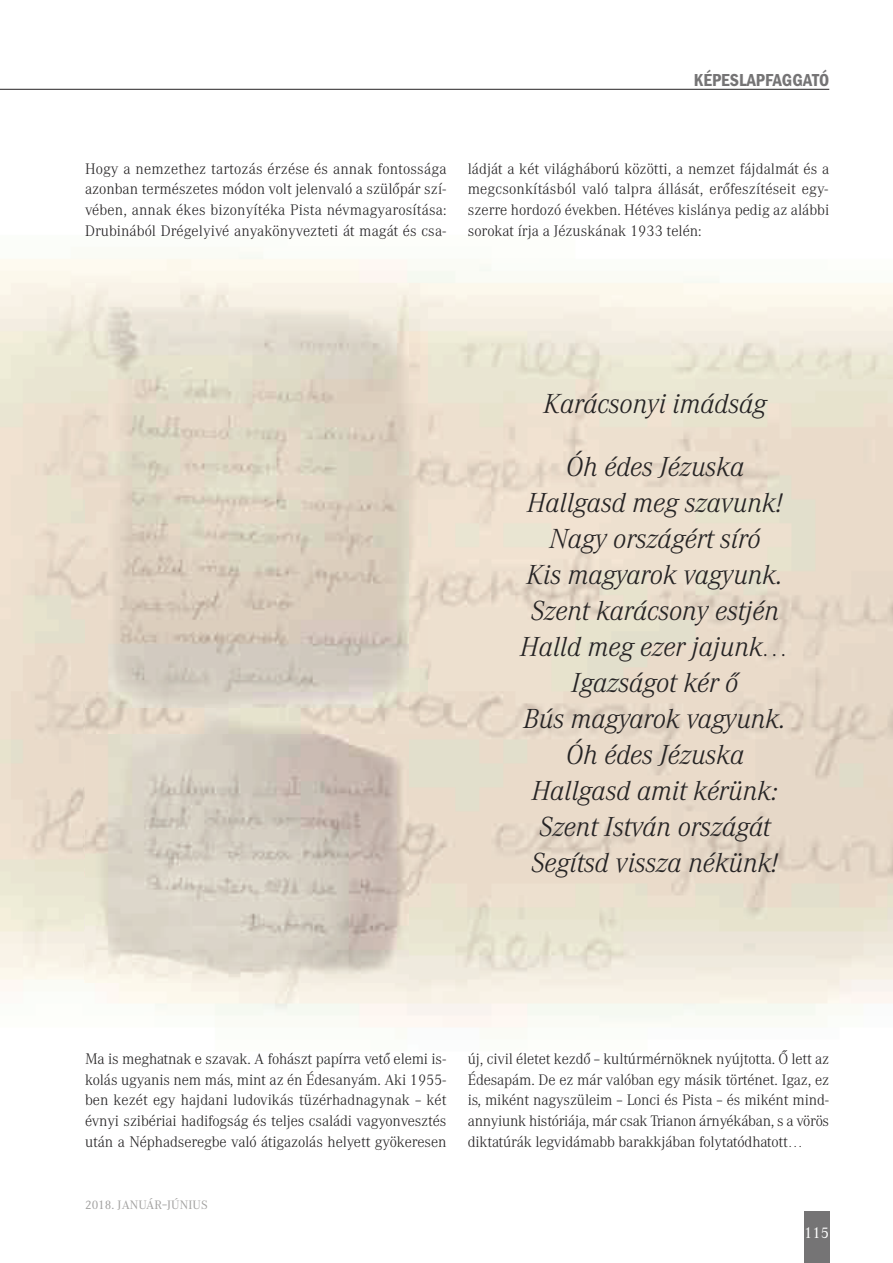
<style>
.page{position:relative;width:893px;height:1263px;background:#fff}
.page>*{position:absolute;margin:0;border:0;box-sizing:border-box;transform-origin:0 0}
.t1{font:italic 300 27px/36px "Corporate A";color:#252324;text-align:center}
.t2{font:600 condensed 18px "Franklin Gothic";color:#757475}
.t3{font:300 15px/20.7px "Corporate A";letter-spacing:-.005em;color:#252324;text-align:justify}
.t4{font:15px "Corporate A";color:#fff}
.t5{font:12px "Corporate A";letter-spacing:.01em;color:#a1a09f}
</style>
<div class="page">
<div style="left:804px;top:1212px;width:25px;height:51px;background:#757475"></div>
<hr style="left:0;top:89px;width:829px;height:1px;background:#252324">
<img style="left:85px;top:284px;width:323px;height:698px">
<p class="t2" style="left:694px;top:69px;width:137px">KÉPESLAPFAGGATÓ</p>
<p class="t3" style="left:85px;top:159px;width:363px">Hogy a nemzethez tartozás érzése és annak fontossága azonban természetes módon volt jelenvaló a szülőpár szí&shy;vében, annak ékes bizonyítéka Pista névmagyarosítása:<br>Drubinából Drégelyivé anyakönyvezteti át magát és csa-</p>
<p class="t3" style="left:468px;top:159px;width:363px">ládját a két világháború közötti, a nemzet fájdalmát és a megcsonkításból való talpra állását, erőfeszítéseit egy&shy;szerre hordozó években. Hétéves kislánya pedig az alábbi sorokat írja a Jézuskának 1933 telén:</p>
<h1 class="t1" style="left:544px;top:388px;width:224px">Karácsonyi imádság</h1>
<p class="t1" style="left:520px;top:451px;width:271px">Óh édes Jézuska<br>Hallgasd meg szavunk!<br>Nagy országért síró<br>Kis magyarok vagyunk.<br>Szent karácsony estjén<br>Halld meg ezer jajunk…<br>Igazságot kér ő<br>Bús magyarok vagyunk.<br>Óh édes Jézuska<br>Hallgasd amit kérünk:<br>Szent István országát<br>Segítsd vissza nékünk!</p>
<p class="t3" style="left:85px;top:1049px;width:363px">Ma is meghatnak e szavak. A fohászt papírra vető elemi is&shy;kolás ugyanis nem más, mint az én Édesanyám. Aki 1955- ben kezét egy hajdani ludovikás tüzérhadnagynak – két évnyi szibériai hadifogság és teljes családi vagyonvesztés után a Néphadseregbe való átigazolás helyett gyökeresen</p>
<p class="t3" style="left:468px;top:1049px;width:363px">új, civil életet kezdő – kultúrmérnöknek nyújtotta. Ő lett az Édesapám. De ez már valóban egy másik történet. Igaz, ez is, miként nagyszüleim – Lonci és Pista – és miként mind&shy;annyiunk históriája, már csak Trianon árnyékában, s a vörös diktatúrák legvidámabb barakkjában folytatódhatott…</p>
<p class="t5" style="left:85px;top:1198px;width:124px">2018. JANUÁR–JÚNIUS</p>
<p class="t4" style="left:804px;top:1225px;width:26px">115</p>
</div>
